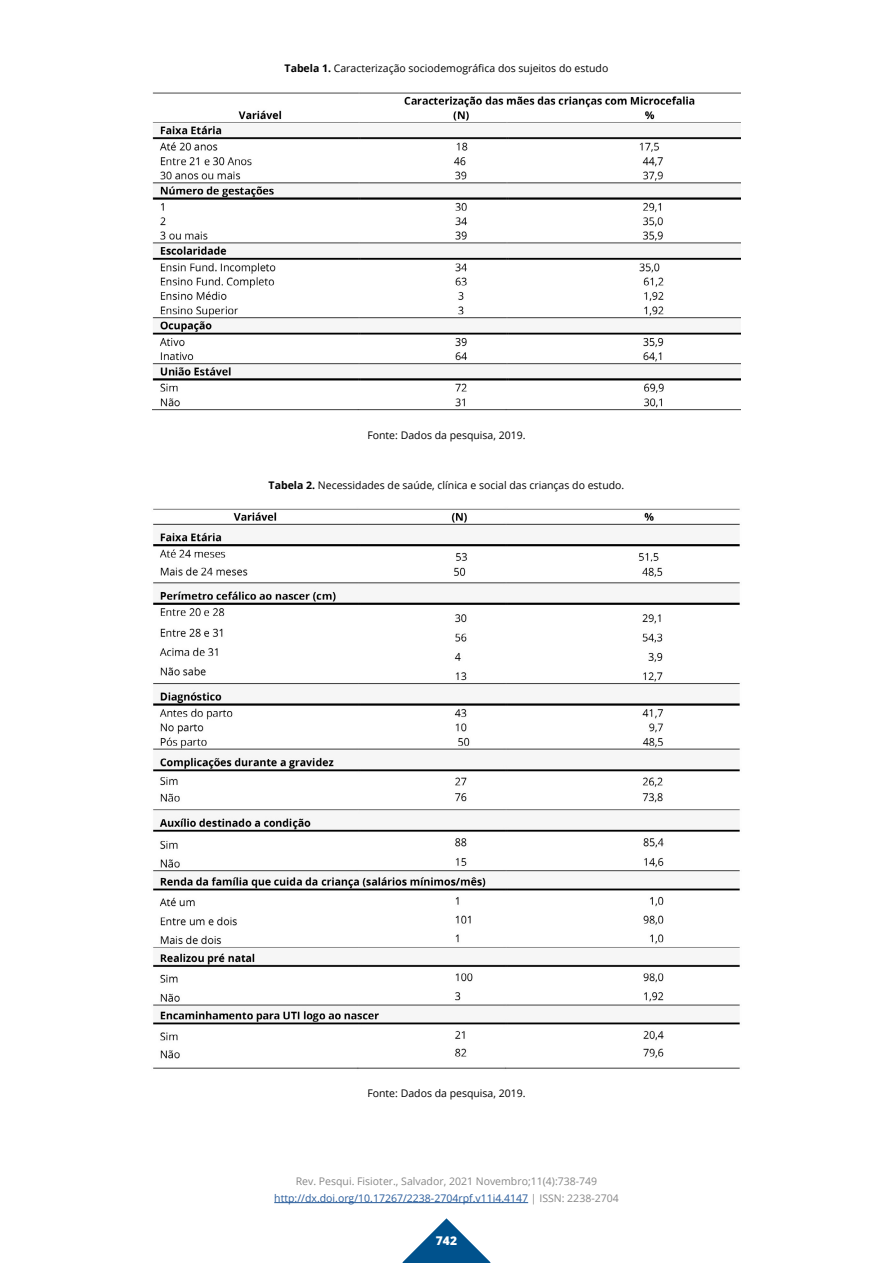
<style>
.page{position:relative;width:893px;height:1263px;background:#fff}
.page>*{position:absolute;margin:0;border:0;box-sizing:border-box;transform-origin:0 0}
.t1{font:800 12px "Open Sans";color:#fff}
.t2{font:10.5px "Open Sans";color:#000}
.t3{font:10.5px/16.5px "Open Sans";color:#878787;text-align:center}
.s1{font-weight:700}
.s2{color:#275b9b}
</style>
<div class="page">
<svg style="left:402px;top:1218px;width:89px;height:45px"></svg>
<hr style="left:274px;top:1202px;width:254px;height:1px;background:#275b9b">
<img style="left:152px;top:92px;width:588px;height:319px">
<img style="left:153px;top:508px;width:587px;height:561px">
<p class="t2" style="left:285px;top:61px;width:325px"><span class="s1">Tabela 1.</span> Caracterização sociodemográfica dos sujeitos do estudo</p>
<p class="t2" style="left:367px;top:428px;width:160px">Fonte: Dados da pesquisa, 2019.</p>
<p class="t2" style="left:269px;top:478px;width:357px"><span class="s1">Tabela 2.</span> Necessidades de saúde, clínica e social das crianças do estudo.</p>
<p class="t2" style="left:367px;top:1086px;width:160px">Fonte: Dados da pesquisa, 2019.</p>
<p class="t3" style="left:274px;top:1173px;width:346px">Rev. Pesqui. Fisioter., Salvador, 2021 Novembro;11(4):738-749 <span class="s2">http://dx.doi.org/10.17267/2238-2704rpf.v11i4.4147</span> | ISSN: 2238-2704</p>
<p class="t1" style="left:436px;top:1232px;width:23px">742</p>
</div>
